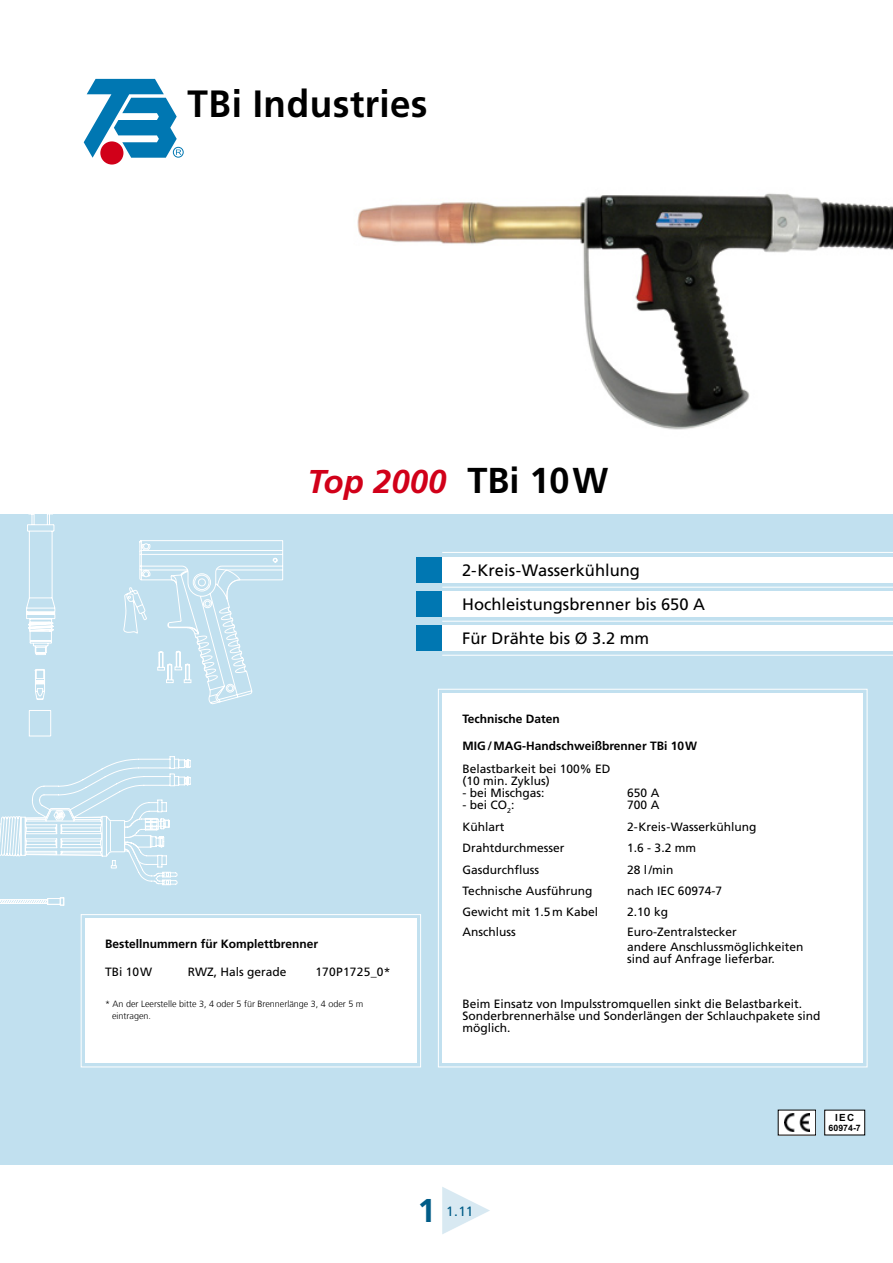
<style>
.page{position:relative;width:893px;height:1263px;background:#fff}
.page>*{position:absolute;margin:0;border:0;box-sizing:border-box;transform-origin:0 0}
.t1{font:700 37.95px "Frutiger";color:#000}
.t2{font:italic 700 33px "Frutiger LT Std";color:#d10019}
.t3{font:700 33px "Frutiger LT Std";color:#005c87}
.t4{font:16.5px "Frutiger LT Std";color:#000}
.t5{font:13.5px "Frutiger LT Std";color:#005c87}
.t6{font:12px/12px "Frutiger LT Std";color:#000}
.t7{font:700 12px "Frutiger LT Std";color:#000}
.t8{font:12px "Frutiger LT Std";letter-spacing:.02em;color:#000}
.t9{font:700 9.9px "Arial";color:#000}
.t10{font:300 9px/12px "Frutiger";color:#000}
.t11{font:700 8.7px "Arial";color:#000}
.s1{font-style:normal;font-size:36px;color:#000}
.s2{font-family:"Times New Roman";font-weight:400;font-size:67.5px;color:#d8e9f2}
</style>
<div class="page">
<div style="left:0;top:514px;width:893px;height:651px;background:#c1e0ef"></div>
<img style="left:357px;top:193px;width:536px;height:237px">
<svg style="left:0;top:756px;width:191px;height:129px"></svg>
<svg style="left:0;top:897px;width:64px;height:9px"></svg>
<svg style="left:26px;top:514px;width:257px;height:222px"></svg>
<svg style="left:123px;top:540px;width:125px;height:163px"></svg>
<div style="left:417px;top:557px;width:476px;height:25px;background:#fff"></div>
<div style="left:417px;top:557px;width:25px;height:25px;background:#0077b2"></div>
<hr style="left:442px;top:552px;width:451px;height:1px;background:#fff">
<div style="left:417px;top:591px;width:476px;height:25px;background:#fff"></div>
<div style="left:417px;top:591px;width:25px;height:25px;background:#0077b2"></div>
<hr style="left:442px;top:587px;width:451px;height:1px;background:#fff">
<div style="left:417px;top:625px;width:476px;height:26px;background:#fff"></div>
<div style="left:417px;top:625px;width:25px;height:26px;background:#0077b2"></div>
<hr style="left:442px;top:621px;width:451px;height:1px;background:#fff">
<hr style="left:442px;top:655px;width:451px;height:1px;background:#fff">
<svg style="left:80px;top:914px;width:341px;height:154px;background:#fafcfd"></svg>
<svg style="left:438px;top:688px;width:430px;height:380px"></svg>
<div style="left:442px;top:693px;width:421px;height:370px;background:#fff"></div>
<div style="left:100px;top:141px;width:23px;height:24px;background:#d10019;border-radius:50%"></div>
<div style="left:173px;top:147px;width:11px;height:11px;border:1px solid #0077b2;border-radius:50%"></div>
<svg style="left:84px;top:79px;width:97px;height:79px"></svg>
<div style="left:778px;top:1110px;width:38px;height:25px;background:#fff"></div>
<img style="left:784px;top:1113px;width:25px;height:18px">
<div style="left:825px;top:1110px;width:40px;height:25px;background:#fff"></div>
<h1 class="t1" style="left:187px;top:81px;width:242px">TBi Industries</h1>
<h2 class="t2" style="left:308px;top:462px;width:302px">Top 2000 <span class="s1">TBi 10 W</span></h2>
<h3 class="t4" style="left:462px;top:560px;width:179px">2-Kreis-Wasserkühlung</h3>
<h3 class="t4" style="left:462px;top:594px;width:244px">Hochleistungsbrenner bis 650 A</h3>
<p class="t7" style="left:105px;top:937px;width:214px">Bestellnummern für Komplettbrenner</p>
<p class="t6" style="left:105px;top:965px;width:49px">TBi 10 W</p>
<p class="t6" style="left:188px;top:965px;width:100px">RWZ, Hals gerade</p>
<p class="t8" style="left:315px;top:964px;width:77px">170P1725_0*</p>
<p class="t10" style="left:112px;top:998px;width:253px;text-indent:-7px">* An der Leerstelle bitte 3, 4 oder 5 für Brennerlänge 3, 4 oder 5 m eintragen.</p>
<h3 class="t4" style="left:462px;top:629px;width:189px">Für Drähte bis Ø 3.2 mm</h3>
<p class="t7" style="left:463px;top:711px;width:99px">Technische Daten</p>
<p class="t7" style="left:463px;top:739px;width:236px">MIG/MAG-Handschweißbrenner TBi 10 W</p>
<p class="t6" style="left:463px;top:763px;width:150px">Belastbarkeit bei 100% ED (10 min. Zyklus)</p>
<p class="t6" style="left:463px;top:787px;width:84px">- bei Mischgas:</p>
<p class="t6" style="left:463px;top:799px;width:53px">- bei CO<sub>2</sub>:</p>
<p class="t6" style="left:627px;top:787px;width:34px">650 A<br>700 A</p>
<p class="t6" style="left:463px;top:821px;width:44px">Kühlart</p>
<p class="t6" style="left:627px;top:821px;width:131px">2-Kreis-Wasserkühlung</p>
<p class="t6" style="left:463px;top:842px;width:104px">Drahtdurchmesser</p>
<p class="t6" style="left:627px;top:842px;width:70px">1.6 - 3.2 mm</p>
<p class="t6" style="left:463px;top:863px;width:78px">Gasdurchfluss</p>
<p class="t6" style="left:627px;top:863px;width:48px">28 l/min</p>
<p class="t6" style="left:463px;top:885px;width:131px">Technische Ausführung</p>
<p class="t6" style="left:627px;top:885px;width:96px">nach IEC 60974-7</p>
<p class="t6" style="left:463px;top:906px;width:137px">Gewicht mit 1.5m Kabel</p>
<p class="t6" style="left:627px;top:906px;width:42px">2.10 kg</p>
<p class="t6" style="left:463px;top:925px;width:55px">Anschluss</p>
<p class="t6" style="left:627px;top:924px;width:178px;line-height:15px">Euro-Zentralstecker<br>andere Anschlussmöglichkeiten</p>
<p class="t6" style="left:627px;top:952px;width:149px">sind auf Anfrage lieferbar.</p>
<p class="t6" style="left:463px;top:998px;width:360px">Beim Einsatz von Impulsstromquellen sinkt die Belastbarkeit.<br>Sonderbrennerhälse und Sonderlängen der Schlauchpakete sind möglich.</p>
<h2 class="t3" style="left:418px;top:1191px;width:83px">1<span class="s2">►</span></h2>
<p class="t5" style="left:446px;top:1203px;width:29px">1.11</p>
<p class="t9" style="left:835px;top:1111px;width:21px">IEC</p>
<p class="t11" style="left:829px;top:1123px;width:34px">60974-7</p>
</div>
